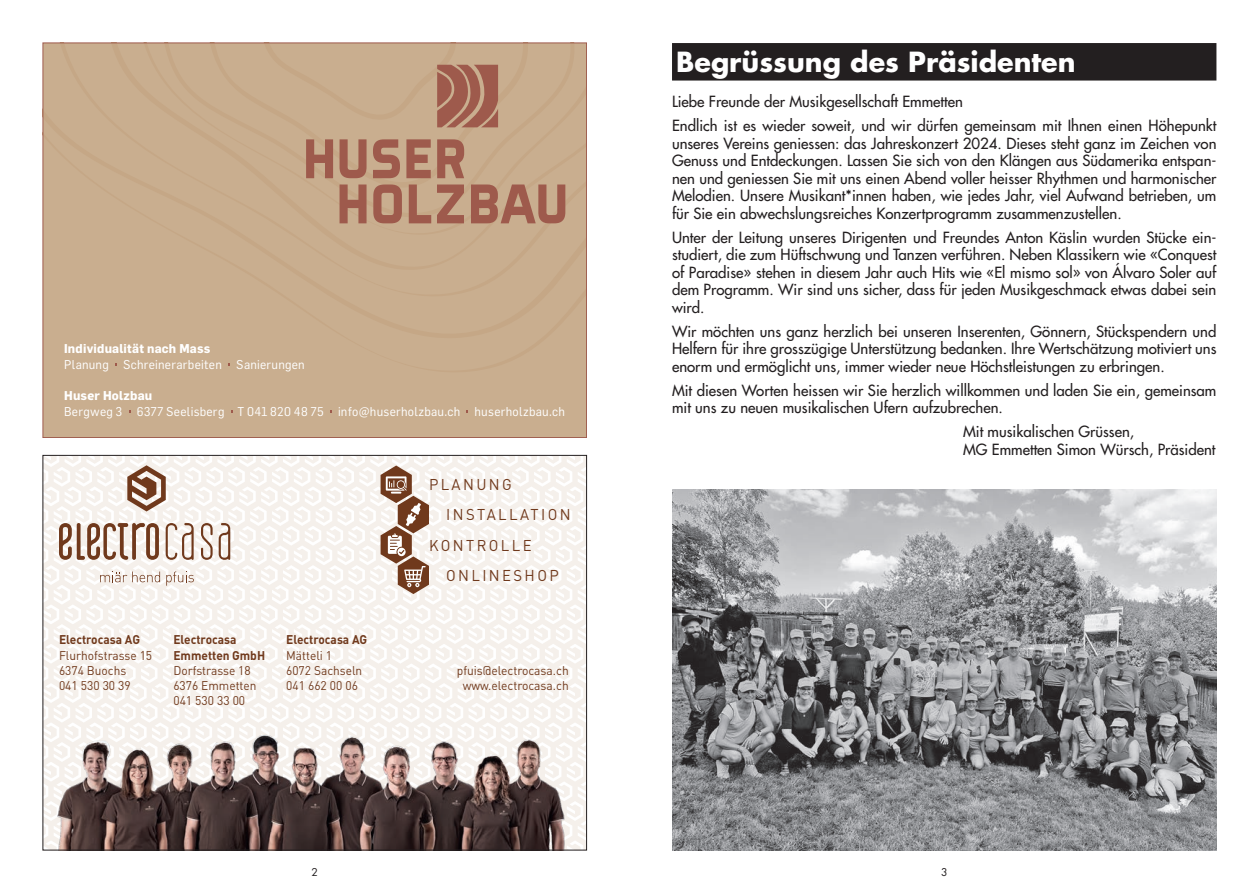
<style>
.page{position:relative;width:1259px;height:893px;background:#fff}
.page>*{position:absolute;margin:0;border:0;box-sizing:border-box;transform-origin:0 0}
.t1{font:700 27px "Futura";color:#fff}
.t2{font:15.45px/30.3px "DINOT";letter-spacing:.16em;color:#70391c;scale:.96 1}
.t3{font:15px/17.5px "Futura";color:#231f20}
.t4{font:12.6px "Flama";letter-spacing:.02em;color:#fff}
.t5{font:12.6px/15px "DINOT";color:#70391c;scale:.95 1}
.t6{font:700 12.6px/15px "DINOT";color:#70391c;scale:.95 1}
.t7{font:12.6px/15px "DINOT";color:#70391c;text-align:center;scale:.96 1}
.t8{font:700 12.6px "Flama";letter-spacing:.02em;color:#fff}
.t9{font:10.5px "Futura";color:#231f20}
</style>
<div class="page">
<div style="left:43px;top:43px;width:543px;height:395px;background:#c9ae8f"></div>
<svg style="left:339px;top:184px;width:27px;height:39px"></svg>
<svg style="left:373px;top:184px;width:29px;height:39px"></svg>
<svg style="left:409px;top:184px;width:22px;height:39px"></svg>
<svg style="left:437px;top:184px;width:27px;height:39px"></svg>
<svg style="left:471px;top:184px;width:94px;height:39px"></svg>
<svg style="left:306px;top:139px;width:27px;height:39px"></svg>
<svg style="left:339px;top:139px;width:27px;height:39px"></svg>
<svg style="left:373px;top:139px;width:27px;height:39px"></svg>
<svg style="left:406px;top:139px;width:25px;height:39px"></svg>
<svg style="left:437px;top:139px;width:27px;height:39px"></svg>
<svg style="left:258px;top:43px;width:240px;height:84px"></svg>
<svg style="left:45px;top:457px;width:540px;height:266px;fill:#f5f0eb"></svg>
<img style="left:45px;top:723px;width:540px;height:125px">
<svg style="left:59px;top:523px;width:171px;height:37px"></svg>
<svg style="left:166px;top:571px;width:28px;height:14px"></svg>
<svg style="left:100px;top:571px;width:60px;height:11px"></svg>
<svg style="left:127px;top:465px;width:39px;height:46px;background:#b29483"></svg>
<svg style="left:380px;top:465px;width:49px;height:129px"></svg>
<div style="left:672px;top:43px;width:544px;height:38px;background:#231f20"></div>
<img style="left:672px;top:490px;width:544px;height:360px">
<p class="t8" style="left:64px;top:341px;width:148px">Individualität nach Mass</p>
<p class="t4" style="left:64px;top:357px;width:242px">Planung Schreinerarbeiten Sanierungen</p>
<p class="t8" style="left:64px;top:388px;width:90px">Huser Holzbau</p>
<p class="t4" style="left:64px;top:404px;width:502px">Bergweg 3 6377 Seelisberg T 041 820 48 75 info@huserholzbau.ch huserholzbau.ch</p>
<p class="t2" style="left:446px;top:469px;width:131px;text-indent:-17px">PLANUNG<br>INSTALLATION</p>
<p class="t2" style="left:429px;top:529px;width:108px">KONTROLLE</p>
<p class="t6" style="left:59px;top:632px;width:87px">Electrocasa AG</p>
<p class="t5" style="left:59px;top:647px;width:100px">Flurhofstrasse 15<br>6374 Buochs<br>041 530 30 39</p>
<p class="t6" style="left:173px;top:632px;width:98px">Electrocasa<br>Emmetten GmbH</p>
<p class="t5" style="left:173px;top:662px;width:89px">Dorfstrasse 18<br>6376 Emmetten<br>041 530 33 00</p>
<p class="t6" style="left:286px;top:632px;width:87px">Electrocasa AG</p>
<p class="t5" style="left:286px;top:647px;width:82px">Mätteli 1<br>6072 Sachseln<br>041 662 00 06</p>
<p class="t2" style="left:446px;top:560px;width:119px">ONLINESHOP</p>
<p class="t7" style="left:457px;top:662px;width:118px">pfuis@electrocasa.ch www.electrocasa.ch</p>
<h1 class="t1" style="left:676px;top:43px;width:401px">Begrüssung des Präsidenten</h1>
<p class="t3" style="left:672px;top:90px;width:546px;line-height:24px">Liebe Freunde der Musikgesellschaft Emmetten<br>Endlich ist es wieder soweit, und wir dürfen gemeinsam mit Ihnen einen Höhepunkt</p>
<p class="t3" style="left:672px;top:134px;width:546px;text-align:justify">unseres Vereins geniessen: das Jahreskonzert 2024. Dieses steht ganz im Zeichen von Genuss und Entdeckungen. Lassen Sie sich von den Klängen aus Südamerika entspan&shy;nen und geniessen Sie mit uns einen Abend voller heisser Rhythmen und harmonischer Melodien. Unsere Musikant*innen haben, wie jedes Jahr, viel Aufwand betrieben, um für Sie ein abwechslungsreiches Konzertprogramm zusammenzustellen.</p>
<p class="t3" style="left:672px;top:228px;width:546px;text-align:justify">Unter der Leitung unseres Dirigenten und Freundes Anton Käslin wurden Stücke ein&shy;studiert, die zum Hüftschwung und Tanzen verführen. Neben Klassikern wie «Conquest of Paradise» stehen in diesem Jahr auch Hits wie «El mismo sol» von Álvaro Soler auf dem Programm. Wir sind uns sicher, dass für jeden Musikgeschmack etwas dabei sein wird.</p>
<p class="t3" style="left:672px;top:322px;width:546px;text-align:justify">Wir möchten uns ganz herzlich bei unseren Inserenten, Gönnern, Stückspendern und Helfern für ihre grosszügige Unterstützung bedanken. Ihre Wertschätzung motiviert uns enorm und ermöglicht uns, immer wieder neue Höchstleistungen zu erbringen.</p>
<p class="t3" style="left:672px;top:381px;width:546px">Mit diesen Worten heissen wir Sie herzlich willkommen und laden Sie ein, gemeinsam mit uns zu neuen musikalischen Ufern aufzubrechen.</p>
<p class="t3" style="left:963px;top:423px;width:254px">Mit musikalischen Grüssen,<br>MG Emmetten Simon Würsch, Präsident</p>
<p class="t9" style="left:311px;top:865px;width:8px">2</p>
<p class="t9" style="left:941px;top:865px;width:8px">3</p>
</div>
